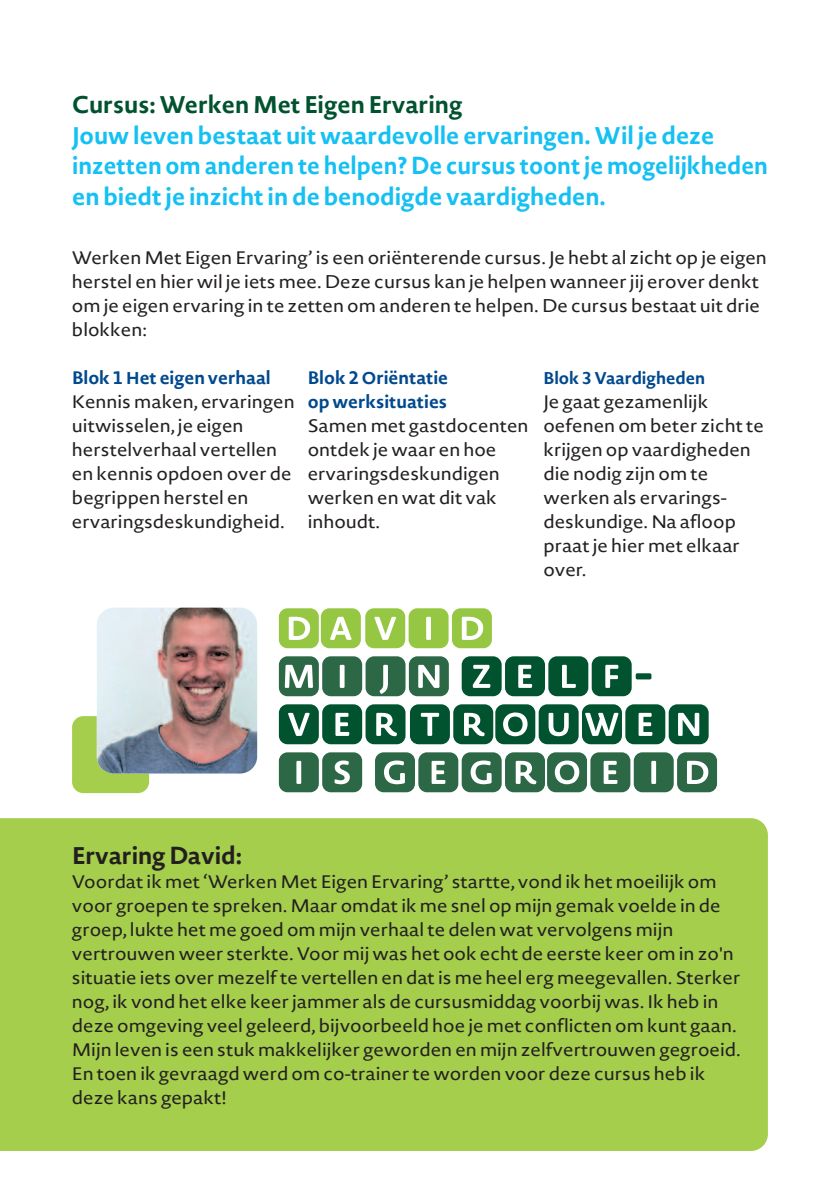
<style>
.page{position:relative;width:840px;height:1191px;background:#fff}
.page>*{position:absolute;margin:0;border:0;box-sizing:border-box;transform-origin:0 0}
.t1{font:56px/48px "Novel Sans Rd Pro Block";color:#01522e}
.t2{font:56px "Novel Sans Rd Pro Block";color:#2c6746}
.t3{font:700 24px/30.6px "Novel Sans Office Pro";color:#15c0f2}
.t4{font:700 24px "Novel Sans Office Pro";color:#01522e}
.t5{font:700 24px "Novel Sans Office Pro";color:#231f20}
.t6{font:18px/24px "Novel Sans Office Pro";color:#231f20;scale:1.07 1}
.t7{font:700 18px/24px "Novel Sans Office Pro";color:#01498e}
.t8{font:700 17px "Novel Sans Office Pro";color:#01498e}
.s1{font-weight:700;color:#01498e}
.s2{font-weight:700;font-size:17px;color:#01498e}
.s3{font-size:17px}
.s4{color:#95c743}
.s5{color:#2c6746}
</style>
<div class="page">
<div style="left:0;top:818px;width:767px;height:333px;background:#a4ce4c"></div>
<div style="left:72px;top:716px;width:77px;height:77px;background:#a4ce4c;border-radius:11px"></div>
<img style="left:97px;top:607px;width:160px;height:166px;border-radius:17px">
<h2 class="t4" style="left:72px;top:88px;width:391px">Cursus: Werken Met Eigen Ervaring</h2>
<h2 class="t3" style="left:72px;top:120px;width:697px">Jouw leven bestaat uit waardevolle ervaringen. Wil je deze inzetten om anderen te helpen? De cursus toont je mogelijkheden en biedt je inzicht in de benodigde vaardigheden.</h2>
<p class="t6" style="left:72px;top:246px;width:650px">Werken Met Eigen Ervaring’ is een oriënterende cursus. Je hebt al zicht op je eigen herstel en hier wil je iets mee. Deze cursus kan je helpen wanneerjij erover denkt om je eigen ervaring in te zetten om anderen te helpen. De cursus bestaat uit drie blokken:</p>
<p class="t6" style="left:72px;top:366px;width:209px"><span class="s1">Blok 1</span> <span class="s2">H</span><span class="s1">et eigen verhaal<br></span>Kennis maken, ervaringen uitwisselen, je eigen herstelverhaal vertellen en kennis opdoen over de begrippen herstel en ervaringsdeskundigheid.</p>
<p class="t7" style="left:307px;top:366px;width:142px">Blok 2 <span class="s3">O</span>riëntatie op werksituaties</p>
<p class="t8" style="left:543px;top:367px;width:163px">Blok 3 Vaardigheden</p>
<p class="t6" style="left:543px;top:390px;width:208px">Je gaat gezamenlijk oefenen om beter zicht te krijgen op vaardigheden die nodig zijn om te werken als ervarings&shy;deskundige. Na afloop praat je hier met elkaar over.</p>
<p class="t6" style="left:307px;top:414px;width:208px">Samen met gastdocenten ontdek je waar en hoe ervaringsdeskundigen werken en wat dit vak inhoudt.</p>
<h1 class="t1" style="left:277px;top:609px;width:434px"><span class="s4">DAVID<br></span><span class="s5">MIJN</span> ZELF-<br>VERTROUWEN</h1>
<h1 class="t2" style="left:277px;top:749px;width:443px">IS GEGROEID</h1>
<h2 class="t5" style="left:72px;top:839px;width:171px">Ervaring David:</h2>
<p class="t6" style="left:72px;top:870px;width:626px">Voordat ik met ‘Werken Met Eigen Ervaring’ startte, vond ik het moeilijk om voor groepen te spreken. Maar omdat ik me snel op mijn gemak voelde in de groep, lukte het me goed om mijn verhaal te delen wat vervolgens mijn vertrouwen weer sterkte. Voor mij was het ook echt de eerste keer om in zo'n situatie iets over mezelfte vertellen en dat is me heel erg meegevallen. Sterker nog, ik vond het elke keerjammer als de cursusmiddag voorbij was. Ik heb in deze omgeving veel geleerd, bijvoorbeeld hoe je met conflicten om kunt gaan.<br>Mijn leven is een stuk makkelijker geworden en mijn zelfvertrouwen gegroeid.<br>En toen ik gevraagd werd om co-trainer te worden voor deze cursus heb ik deze kans gepakt!</p>
</div>
